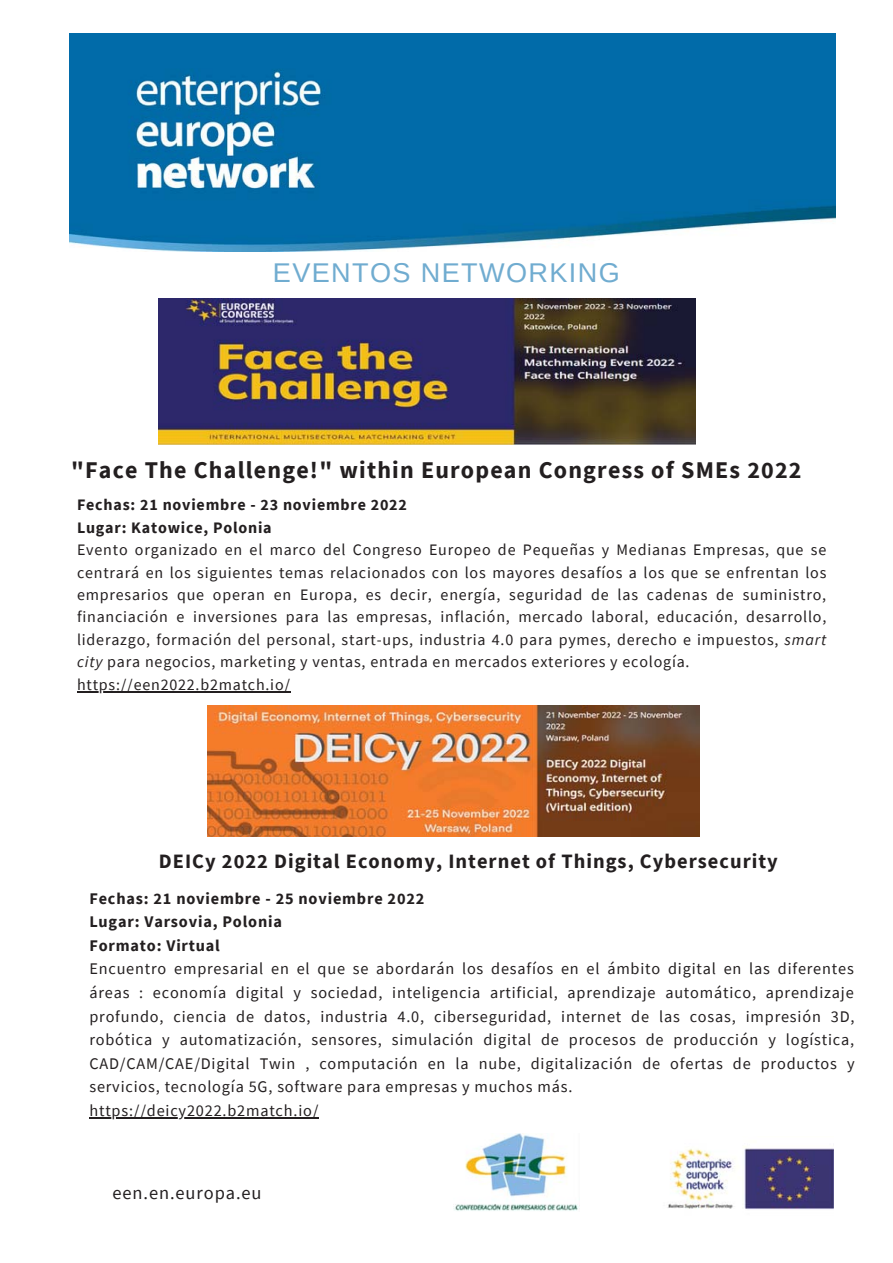
<style>
.page{position:relative;width:893px;height:1263px;background:#fff}
.page>*{position:absolute;margin:0;border:0;box-sizing:border-box;transform-origin:0 0}
.t1{font:27.15px "Arimo";letter-spacing:.05em;color:#70acd0}
.t2{font:700 24px "Source Sans Pro";letter-spacing:.05em;color:#231f20}
.t3{font:700 20.4px "Source Sans Pro";letter-spacing:.05em;color:#231f20}
.t4{font:18.45px "Source Sans Pro";letter-spacing:.05em;color:#231f20}
.t5{font:16.2px/23.5px "Source Sans Pro";letter-spacing:.05em;color:#231f20}
.t6{font:700 16.2px/23.5px "Source Sans Pro";letter-spacing:.05em;color:#231f20}
.t7{font:16.05px/22.5px "Source Sans Pro";letter-spacing:.05em;color:#231f20}
.t8{font:700 16.05px/22.5px "Source Sans Pro";letter-spacing:.05em;color:#231f20}
.s1{font-style:italic}
</style>
<div class="page">
<img style="left:69px;top:34px;width:766px;height:218px">
<img style="left:453px;top:1134px;width:126px;height:77px">
<img style="left:667px;top:1146px;width:166px;height:64px">
<img style="left:158px;top:299px;width:538px;height:146px">
<hr style="left:77px;top:691px;width:214px;height:1px;background:#231f20">
<img style="left:207px;top:706px;width:493px;height:130px">
<hr style="left:89px;top:1117px;width:230px;height:1px;background:#231f20">
<h1 class="t1" style="left:273px;top:258px;width:348px">EVENTOS NETWORKING</h1>
<h2 class="t2" style="left:71px;top:454px;width:732px">"Face The Challenge!" within European Congress of SMEs 2022</h2>
<p class="t8" style="left:77px;top:493px;width:331px">Fechas: 21 noviembre - 23 noviembre 2022<br>Lugar: Katowice, Polonia</p>
<p class="t7" style="left:77px;top:538px;width:751px">Evento organizado en el marco del Congreso Europeo de Pequeñas y Medianas Empresas, que se centrará en los siguientes temas relacionados con los mayores desafíos a los que se enfrentan los empresarios que operan en Europa, es decir, energía, seguridad de las cadenas de suministro, financiación e inversiones para las empresas, inflación, mercado laboral, educación, desarrollo, liderazgo, formación del personal, start-ups, industria 4.0 para pymes, derecho e impuestos, <span class="s1">smart city</span> para negocios, marketing y ventas, entrada en mercados exteriores y ecología. https://een2022.b2match.io/</p>
<p class="t3" style="left:159px;top:847px;width:620px">DEICy 2022 Digital Economy, Internet of Things, Cybersecurity</p>
<p class="t6" style="left:89px;top:886px;width:336px">Fechas: 21 noviembre - 25 noviembre 2022<br>Lugar: Varsovia, Polonia<br>Formato: Virtual</p>
<p class="t5" style="left:89px;top:957px;width:767px">Encuentro empresarial en el que se abordarán los desafíos en el ámbito digital en las diferentes áreas : economía digital y sociedad, inteligencia artificial, aprendizaje automático, aprendizaje profundo, ciencia de datos, industria 4.0, ciberseguridad, internet de las cosas, impresión 3D, robótica y automatización, sensores, simulación digital de procesos de producción y logística, CAD/CAM/CAE/Digital Twin , computación en la nube, digitalización de ofertas de productos y servicios, tecnología 5G, software para empresas y muchos más.<br>https://deicy2022.b2match.io/</p>
<p class="t4" style="left:112px;top:1181px;width:151px">een.en.europa.eu</p>
</div>
